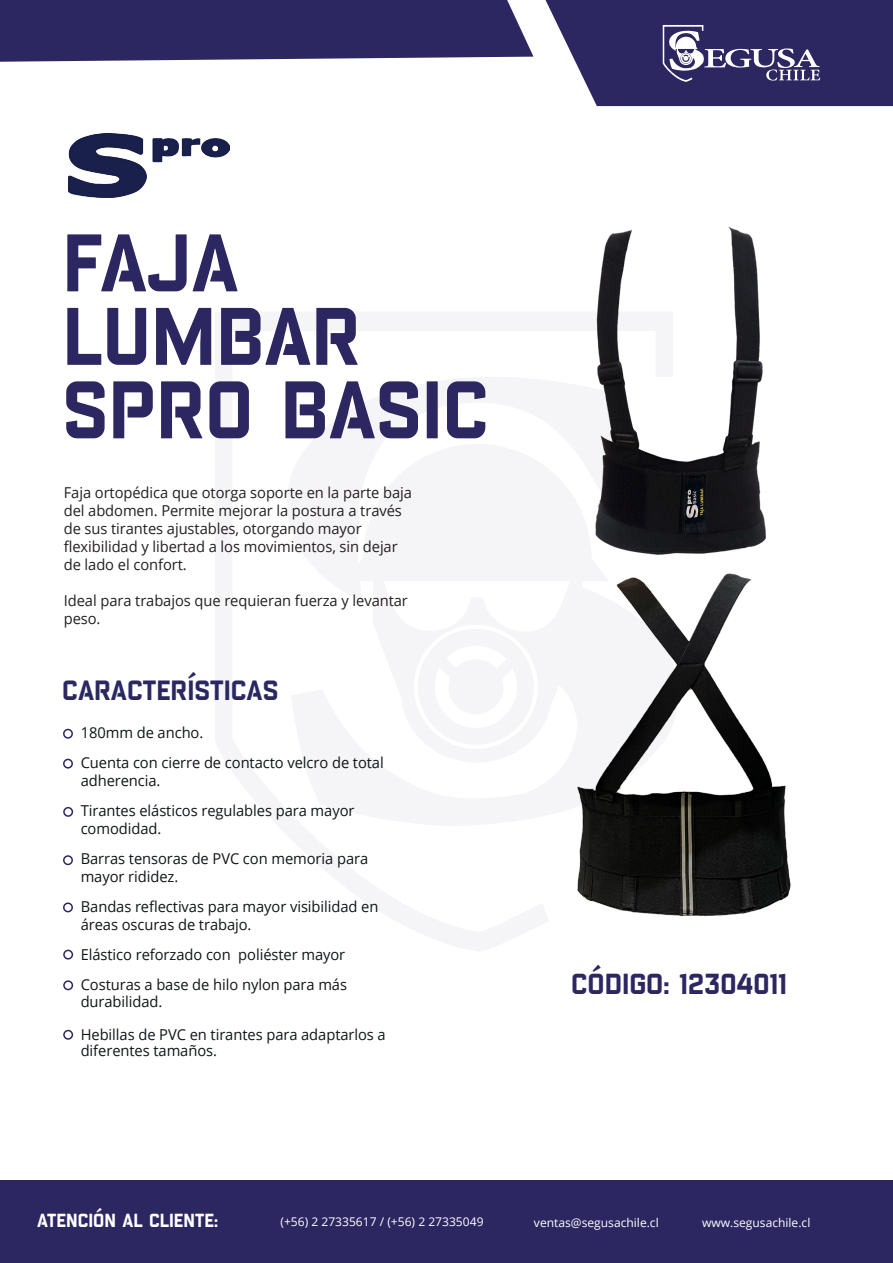
<style>
.page{position:relative;width:893px;height:1263px;background:#fff}
.page>*{position:absolute;margin:0;border:0;box-sizing:border-box;transform-origin:0 0}
.t1{font:700 109.5px "Febrotesk 4 F Unicase";color:#2c2661}
.t2{font:700 39px "Febrotesk 4 F Unicase";color:#2c2661}
.t3{font:700 37.5px "Febrotesk 4 F Unicase";color:#2b2861}
.t4{font:700 25.5px "Febrotesk 4 F Unicase";color:#fff}
.t5{font:15px/30px "Open Sans";letter-spacing:-.005em;color:#111416}
.t6{font:15px/18px "Open Sans";letter-spacing:-.005em;color:#231f20}
.t7{font:15px "Open Sans";letter-spacing:-.005em;color:#111516}
.t8{font:12px "Open Sans";color:#fff}
</style>
<div class="page">
<svg style="left:215px;top:312px;width:334px;height:639px"></svg>
<svg style="left:273px;top:376px;width:263px;height:225px"></svg>
<svg style="left:291px;top:587px;width:258px;height:239px"></svg>
<svg style="left:343px;top:444px;width:206px;height:319px"></svg>
<svg style="left:0;top:0;width:533px;height:62px;background:#3a346b"></svg>
<div style="left:0;top:1181px;width:893px;height:82px;background:#2c2661"></div>
<svg style="left:545px;top:0;width:348px;height:106px;background:#474275"></svg>
<img style="left:68px;top:134px;width:161px;height:63px">
<div style="left:63px;top:855px;width:10px;height:10px;border:2px solid #2b2861;border-radius:50%"></div>
<div style="left:63px;top:902px;width:10px;height:10px;border:2px solid #2b2861;border-radius:50%"></div>
<div style="left:63px;top:759px;width:10px;height:10px;border:2px solid #2b2861;border-radius:50%"></div>
<div style="left:63px;top:807px;width:10px;height:10px;border:2px solid #2b2861;border-radius:50%"></div>
<div style="left:63px;top:950px;width:10px;height:9px;border:2px solid #2b2861;border-radius:50%"></div>
<div style="left:63px;top:980px;width:10px;height:10px;border:2px solid #2b2861;border-radius:50%"></div>
<div style="left:63px;top:1030px;width:10px;height:10px;border:2px solid #2b2861;border-radius:50%"></div>
<div style="left:63px;top:729px;width:10px;height:10px;border:2px solid #2b2861;border-radius:50%"></div>
<img style="left:536px;top:226px;width:230px;height:340px">
<img style="left:549px;top:555px;width:242px;height:362px">
<h1 class="t1" style="left:62px;top:189px;width:178px">FAJA</h1>
<h1 class="t1" style="left:62px;top:263px;width:300px">LUMBAR</h1>
<h1 class="t1" style="left:62px;top:336px;width:428px">sPRO BASIC</h1>
<p class="t6" style="left:64px;top:483px;width:350px">Faja ortopédica que otorga soporte en la parte baja del abdomen. Permite mejorar la postura a través de sus tirantes ajustables, otorgando mayor flexibilidad y libertad a los movimientos, sin dejar de lado el confort.</p>
<p class="t6" style="left:64px;top:591px;width:346px">Ideal para trabajos que requieran fuerza y levantar peso.</p>
<h3 class="t3" style="left:62px;top:665px;width:218px">CARACTERÍSTICAS</h3>
<p class="t5" style="left:81px;top:717px;width:124px">180mm de ancho.</p>
<p class="t5" style="left:81px;top:765px;width:275px">adherencia.<br>Tirantes elásticos regulables para mayor</p>
<p class="t5" style="left:81px;top:813px;width:289px">comodidad.<br>Barras tensoras de PVC con memoria para</p>
<p class="t5" style="left:81px;top:861px;width:99px">mayor rididez.</p>
<p class="t5" style="left:81px;top:909px;width:268px">áreas oscuras de trabajo.<br>Elástico reforzado con poliéster mayor<br>Costuras a base de hilo nylon para más</p>
<p class="t5" style="left:81px;top:986px;width:83px">durabilidad.</p>
<p class="t5" style="left:81px;top:1025px;width:307px;line-height:16.5px">Hebillas de PVC en tirantes para adaptarlos a diferentes tamaños.</p>
<p class="t5" style="left:81px;top:747px;width:305px">Cuenta con cierre de contacto velcro de total</p>
<p class="t7" style="left:81px;top:896px;width:299px">Bandas reflectivas para mayor visibilidad en</p>
<h2 class="t2" style="left:571px;top:957px;width:218px">CÓDIGO: 12304011</h2>
<h3 class="t4" style="left:37px;top:1203px;width:182px">ATENCIÓN AL CLIENTE:</h3>
<p class="t8" style="left:280px;top:1213px;width:205px">(+56) 2 27335617 / (+56) 2 27335049</p>
<p class="t8" style="left:534px;top:1214px;width:126px">ventas@segusachile.cl</p>
<p class="t8" style="left:702px;top:1214px;width:110px">www.segusachile.cl</p>
</div>
